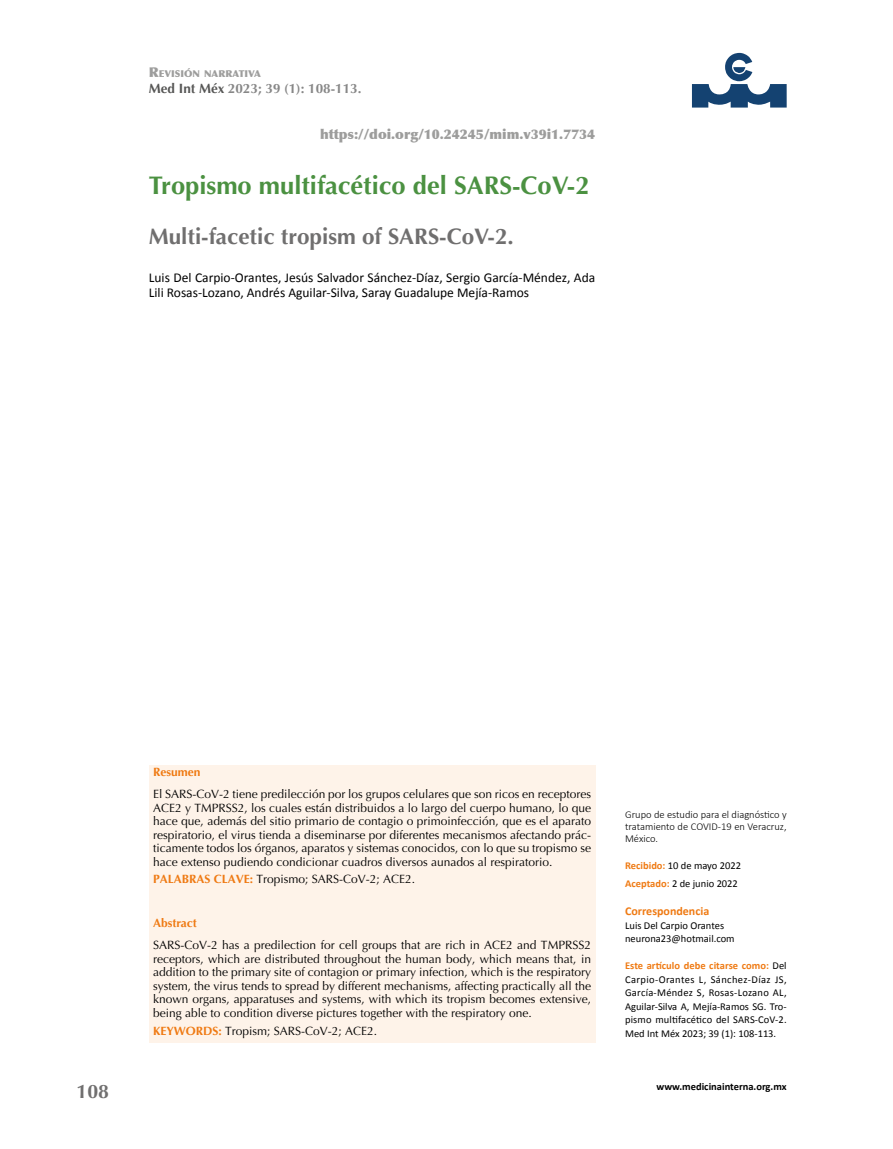
<style>
.page{position:relative;width:893px;height:1149px;background:#fff}
.page>*{position:absolute;margin:0;border:0;box-sizing:border-box;transform-origin:0 0}
.t1{font:700 25.5px "Optima";color:#4b9141}
.t2{font:700 22.5px "Optima";color:#706f6f}
.t3{font:700 19.5px "Optima";color:#706f6f}
.t4{font:13.5px/15px "Calibri";color:#000}
.t5{font:900 13.5px "Optima";color:#9d9d9c}
.t6{font:700 13.5px "Optima";color:#878787}
.t7{font:12px/13.5px "Optima";color:#000;text-align:justify}
.t8{font:700 12px "Optima";color:#ef7a13}
.t9{font:700 12px "Calibri";color:#ef7a13}
.t10{font:10.5px/13.5px "Calibri";color:#000}
.t11{font:300 10.5px/12px "Calibri";color:#000;text-align:justify}
.t12{font:700 10.5px "Calibri";color:#000}
.t13{font:900 9.45px "Optima";color:#9d9d9c}
.s1{font-size:13.5px}
.s2{color:#575756}
.s3{font-weight:700;color:#ef7a13}
</style>
<div class="page">
<svg style="left:692px;top:53px;width:95px;height:54px"></svg>
<div style="left:149px;top:764px;width:446px;height:278px;background:#fef3e9"></div>
<p class="t13" style="left:149px;top:68px;width:113px"><span class="s1">R</span>EVISIÓN NARRATIVA</p>
<p class="t6" style="left:149px;top:80px;width:214px"><span class="s2">Med Int Méx</span> 2023; 39 (1): 108-113.</p>
<p class="t5" style="left:320px;top:126px;width:277px">https://doi.org/10.24245/mim.v39i1.7734</p>
<h1 class="t1" style="left:149px;top:170px;width:442px">Tropismo multifacético del SARS-CoV-2</h1>
<h2 class="t2" style="left:149px;top:223px;width:367px">Multi-facetic tropism of SARS-CoV-2.</h2>
<p class="t4" style="left:149px;top:269px;width:448px">Luis Del Carpio-Orantes, Jesús Salvador Sánchez-Díaz, Sergio García-Méndez, Ada<br>Lili Rosas-Lozano, Andrés Aguilar-Silva, Saray Guadalupe Mejía-Ramos</p>
<p class="t8" style="left:153px;top:764px;width:49px">Resumen</p>
<p class="t7" style="left:153px;top:787px;width:439px">El SARS-CoV-2 tiene predilección por los grupos celulares que son ricos en receptores ACE2 y TMPRSS2, los cuales están distribuidos a lo largo del cuerpo humano, lo que hace que, además del sitio primario de contagio o primoinfección, que es el aparato respiratorio, el virus tienda a diseminarse por diferentes mecanismos afectando prác&shy;ticamente todos los órganos, aparatos y sistemas conocidos, con lo que su tropismo se hace extenso pudiendo condicionar cuadros diversos aunados al respiratorio.</p>
<p class="t7" style="left:153px;top:872px;width:264px"><span class="s3">PALABRAS CLAVE:</span> Tropismo; SARS-CoV-2; ACE2.</p>
<p class="t8" style="left:153px;top:916px;width:45px">Abstract</p>
<p class="t7" style="left:153px;top:938px;width:439px">SARS-CoV-2 has a predilection for cell groups that are rich in ACE2 and TMPRSS2 receptors, which are distributed throughout the human body, which means that, in addition to the primary site of contagion or primary infection, which is the respiratory system, the virus tends to spread by different mechanisms, affecting practically all the known organs, apparatuses and systems, with which its tropism becomes extensive, being able to condition diverse pictures together with the respiratory one.</p>
<p class="t7" style="left:153px;top:1023px;width:226px"><span class="s3">KEYWORDS:</span> Tropism; SARS-CoV-2; ACE2.</p>
<p class="t11" style="left:625px;top:807px;width:163px">Grupo de estudio para el diagnóstico y tratamiento de COVID-19 en Veracruz, México.</p>
<p class="t10" style="left:625px;top:855px;width:117px;line-height:18px"><span class="s3">Recibido:</span> 10 de mayo 2022<br><span class="s3">Aceptado:</span> 2 de junio 2022</p>
<p class="t9" style="left:625px;top:903px;width:86px">Correspondencia</p>
<p class="t10" style="left:625px;top:917px;width:111px">Luis Del Carpio Orantes neurona23@hotmail.com</p>
<p class="t10" style="left:625px;top:958px;width:163px;text-align:justify"><span class="s3">Este artículo debe citarse como:</span> Del Carpio-Orantes L, Sánchez-Díaz JS, García-Méndez S, Rosas-Lozano AL, Aguilar-Silva A, Mejía-Ramos SG. Tro&shy;pismo multifacético del SARS-CoV-2.<br>Med Int Méx 2023; 39 (1): 108-113.</p>
<h3 class="t3" style="left:77px;top:1079px;width:34px">108</h3>
<p class="t12" style="left:656px;top:1079px;width:132px">www.medicinainterna.org.mx</p>
</div>
